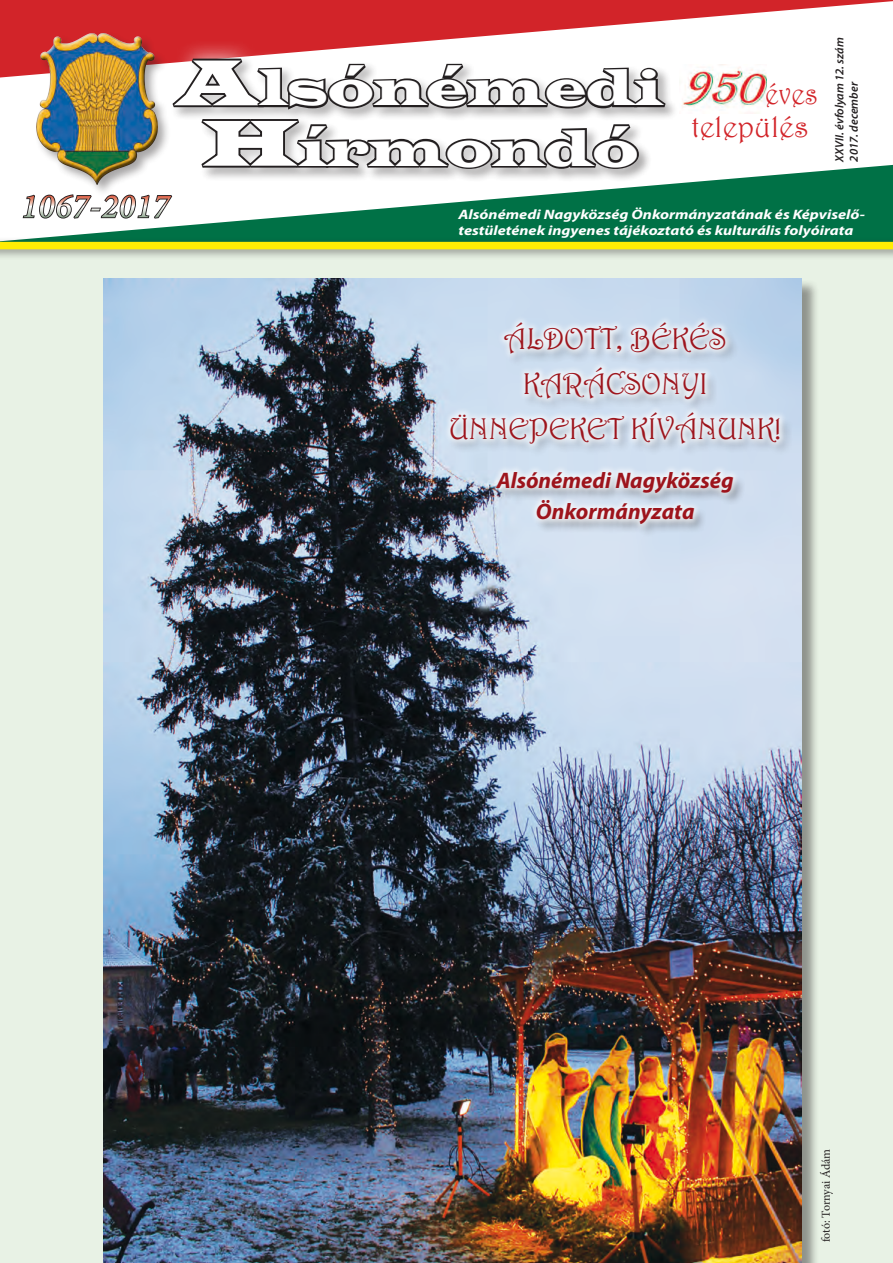
<style>
.page{position:relative;width:893px;height:1263px;background:#fff}
.page>*{position:absolute;margin:0;border:0;box-sizing:border-box;transform-origin:0 0}
.t1{font:51px/60.4px "Latin Wide";color:#fff;text-align:center;scale:.91 1}
.t2{font:italic 500 34.2px "Minion Pro";letter-spacing:.02em;color:#fff}
.t3{font:30px/45px "Harrington";color:#9d141c;text-align:center}
.t4{font:30px "Harrington";color:#d22429}
.t5{font:30px "Harrington";color:#d22429;scale:.9 1}
.t6{font:italic 700 22.5px/31.5px "Myriad Pro";color:#9d141c;text-align:center}
.t7{font:italic 700 13.65px/16.4px "Myriad Pro";color:#fff;scale:1.18 1}
.t8{font:italic 600 12px/14.4px "Myriad Pro";color:#231f20}
.t9{font:12px "Minion Pro";letter-spacing:-.01em;color:#231f20}
.s1{font-size:67.2px}
</style>
<div class="page">
<div style="left:0;top:246px;width:893px;height:1017px;background:#e8f2e5"></div>
<div style="left:105px;top:279px;width:714px;height:984px;background:#231f20;opacity:.45"></div>
<img style="left:104px;top:279px;width:698px;height:984px">
<svg style="left:50px;top:165px;width:843px;height:72px;fill:#007146"></svg>
<svg style="left:22px;top:193px;width:151px;height:27px"></svg>
<svg style="left:0;top:0;width:893px;height:78px;fill:#d22429"></svg>
<div style="left:34px;top:32px;width:137px;height:166px;background:#231f20;opacity:.4"></div>
<div style="left:35px;top:33px;width:122px;height:152px;background:#fff;opacity:.75"></div>
<div style="left:36px;top:36px;width:122px;height:150px;background:#231f20;opacity:.75"></div>
<div style="left:154px;top:39px;width:530px;height:149px;background:#fff;opacity:.75"></div>
<svg style="left:164px;top:55px;width:512px;height:116px"></svg>
<img style="left:679px;top:64px;width:88px;height:50px">
<div style="left:0;top:237px;width:893px;height:23px;background:#231f20;opacity:.45"></div>
<div style="left:0;top:242px;width:893px;height:7px;background:#ffed04"></div>
<div style="left:449px;top:321px;width:344px;height:216px;background:#231f20;opacity:.5"></div>
<div style="left:443px;top:315px;width:344px;height:217px;background:#fff;opacity:.75"></div>
<h1 class="t1" style="left:177px;top:57px;width:535px"><span class="s1">A</span>lsónémedi<br><span class="s1">H</span>írmondó</h1>
<h3 class="t5" style="left:765px;top:75px;width:60px">éves</h3>
<h3 class="t4" style="left:691px;top:109px;width:119px">település</h3>
<p class="t8" style="left:832px;top:162px;width:126px;rotate:-90deg">XXVII. évfolyam 12. szám<br>2017. december</p>
<h2 class="t2" style="left:21px;top:183px;width:150px">1067-2017</h2>
<p class="t7" style="left:459px;top:205px;width:346px">Alsónémedi Nagyközség Önkormányzatának és Képviselő&shy;testületének ingyenes tájékoztató és kulturális folyóirata</p>
<h3 class="t3" style="left:449px;top:316px;width:333px">ÁLDOTT, BÉKÉS<br>KARÁCSONYI<br>ÜNNEPEKET KÍVÁNUNK!</h3>
<h3 class="t6" style="left:497px;top:464px;width:238px">Alsónémedi Nagyközség<br>Önkormányzata</h3>
<p class="t9" style="left:818px;top:1242px;width:95px;rotate:-90deg">fotó: Tornyai Ádám</p>
</div>
